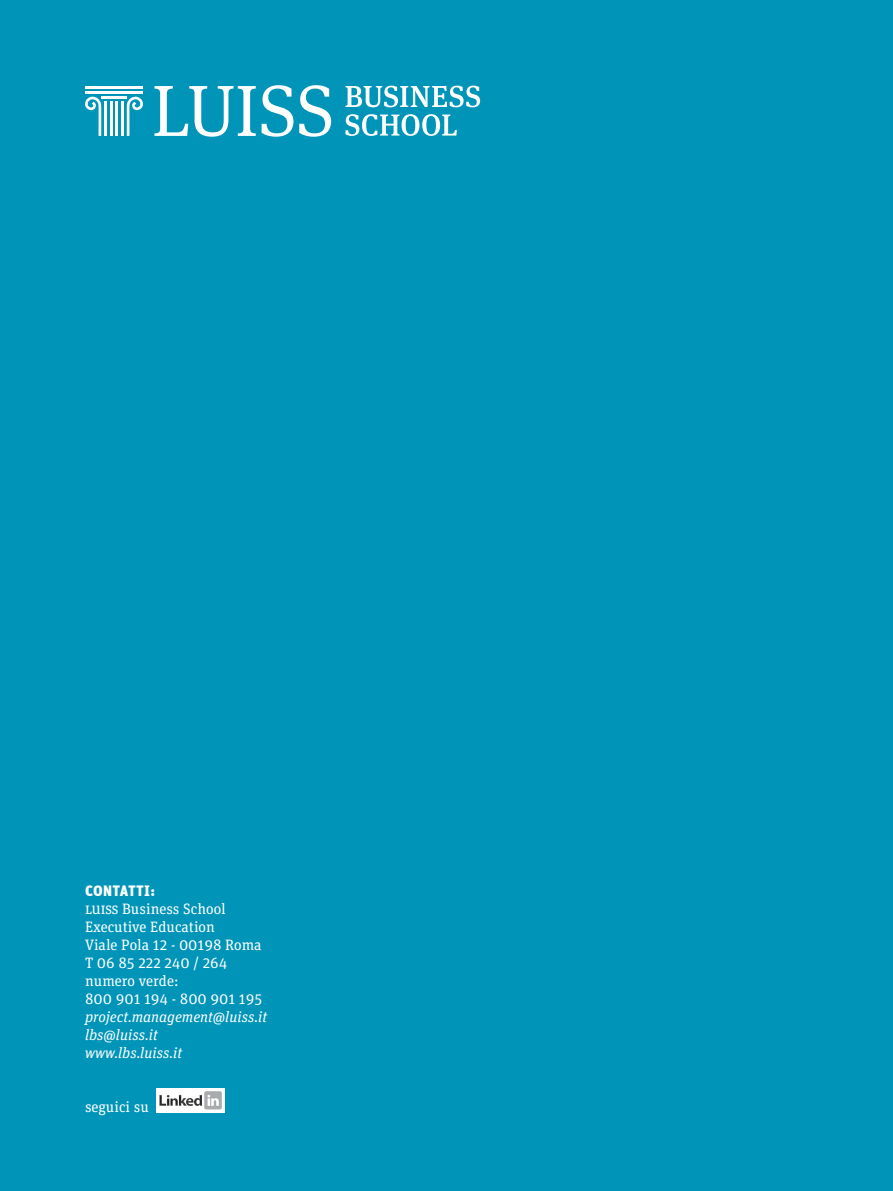
<style>
.page{position:relative;width:893px;height:1191px;background:#0095b8}
.page>*{position:absolute;margin:0;border:0;box-sizing:border-box;transform-origin:0 0}
.t1{font:15px/18px "Unit Slab Pro";color:#fff}
.t2{font:italic 15px/18px "Unit Slab Pro";color:#fff}
.t3{font:900 15px "Unit";letter-spacing:.02em;color:#fff}
</style>
<div class="page">
<div style="left:156px;top:1088px;width:69px;height:24px;background:#fff"></div>
<img style="left:159px;top:1091px;width:63px;height:19px">
<svg style="left:262px;top:85px;width:31px;height:52px"></svg>
<svg style="left:155px;top:86px;width:101px;height:51px"></svg>
<svg style="left:299px;top:85px;width:32px;height:52px"></svg>
<hr style="left:85px;top:86px;width:58px;height:3px;background:#fff">
<hr style="left:85px;top:91px;width:58px;height:3px;background:#fff">
<hr style="left:101px;top:96px;width:26px;height:3px;background:#fff">
<svg style="left:127px;top:97px;width:16px;height:39px"></svg>
<hr style="left:104px;top:101px;width:3px;height:35px;background:#fff">
<hr style="left:110px;top:101px;width:3px;height:35px;background:#fff">
<hr style="left:115px;top:101px;width:3px;height:35px;background:#fff">
<hr style="left:121px;top:101px;width:3px;height:35px;background:#fff">
<svg style="left:85px;top:97px;width:16px;height:39px"></svg>
<svg style="left:345px;top:114px;width:112px;height:22px"></svg>
<svg style="left:345px;top:86px;width:135px;height:21px"></svg>
<p class="t3" style="left:85px;top:881px;width:72px">CONTATTI:</p>
<p class="t1" style="left:85px;top:899px;width:179px">luiss Business School<br>Executive Education<br>Viale Pola 12 - 00198 Roma<br>T 06 85 222 240 / 264 numero verde:<br>800 901 194 - 800 901 195</p>
<p class="t2" style="left:85px;top:1007px;width:183px">project.management@luiss.it lbs@luiss.it<br>www.lbs.luiss.it</p>
<p class="t1" style="left:85px;top:1097px;width:65px">seguici su</p>
</div>
